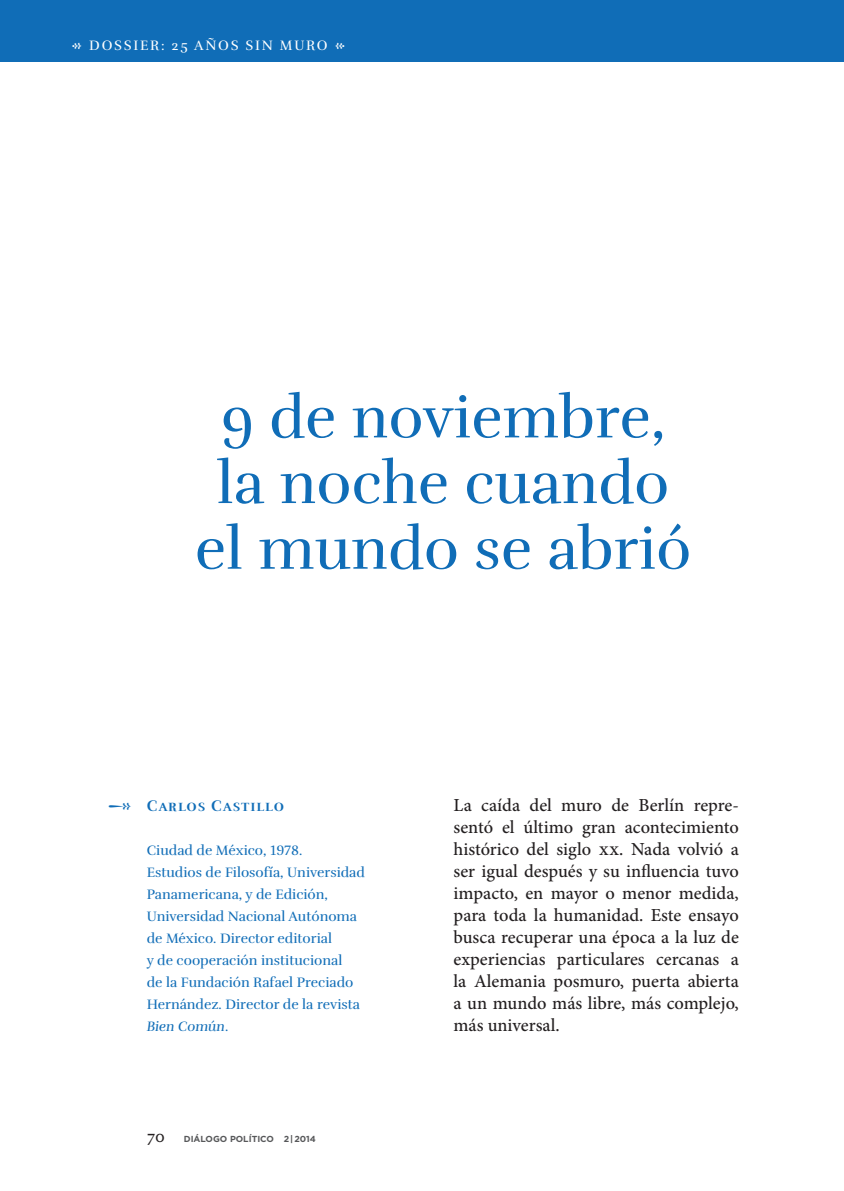
<style>
.page{position:relative;width:844px;height:1191px;background:#fff}
.page>*{position:absolute;margin:0;border:0;box-sizing:border-box;transform-origin:0 0}
.t1{font:59.5px/65.6px "Rufina";color:#106db7;text-align:center}
.t2{font:500 18.38px/22.1px "Minion Pro";letter-spacing:-.005em;color:#231f20;text-align:justify}
.t3{font:700 15.75px "Rufina";letter-spacing:.06em;color:#106db7}
.t4{font:14px/22.1px "Rufina";color:#106db7}
.t5{font:14px "Rufina";letter-spacing:.12em;color:#fff}
.t6{font:700 8.75px "Gotham";color:#57585a}
.s1{font-style:italic}
</style>
<div class="page">
<div style="left:0;top:0;width:843px;height:62px;background:#106db7"></div>
<p class="t5" style="left:89px;top:36px;width:240px">Dossier: 25 años sin muro</p>
<h1 class="t1" style="left:195px;top:385px;width:498px">9 de noviembre, la noche cuando el mundo se abrió</h1>
<p class="t3" style="left:147px;top:796px;width:139px">Carlos Castillo</p>
<p class="t4" style="left:147px;top:839px;width:220px">Ciudad de México, 1978.<br>Estudios de Filosofía, Universidad<br>Panamericana, y de Edición,<br>Universidad Nacional Autónoma de México. Director editorial<br>y de cooperación institucional<br>de la Fundación Rafael Preciado<br>Hernández. Director de la revista<br><span class="s1">Bien Común</span>.</p>
<p class="t2" style="left:147px;top:1124px;width:19px">70</p>
<p class="t6" style="left:184px;top:1133px;width:133px">DIÁLOGO POLÍTICO 2|2014</p>
<p class="t2" style="left:453px;top:794px;width:287px">La caída del muro de Berlín repre&shy;sentó el último gran acontecimiento histórico del siglo xx. Nada volvió a ser igual después y su influencia tuvo impacto, en mayor o menor medida, para toda la humanidad. Este ensayo busca recuperar una época a la luz de experiencias particulares cercanas a la Alemania posmuro, puerta abierta a un mundo más libre, más complejo, más universal.</p>
</div>
